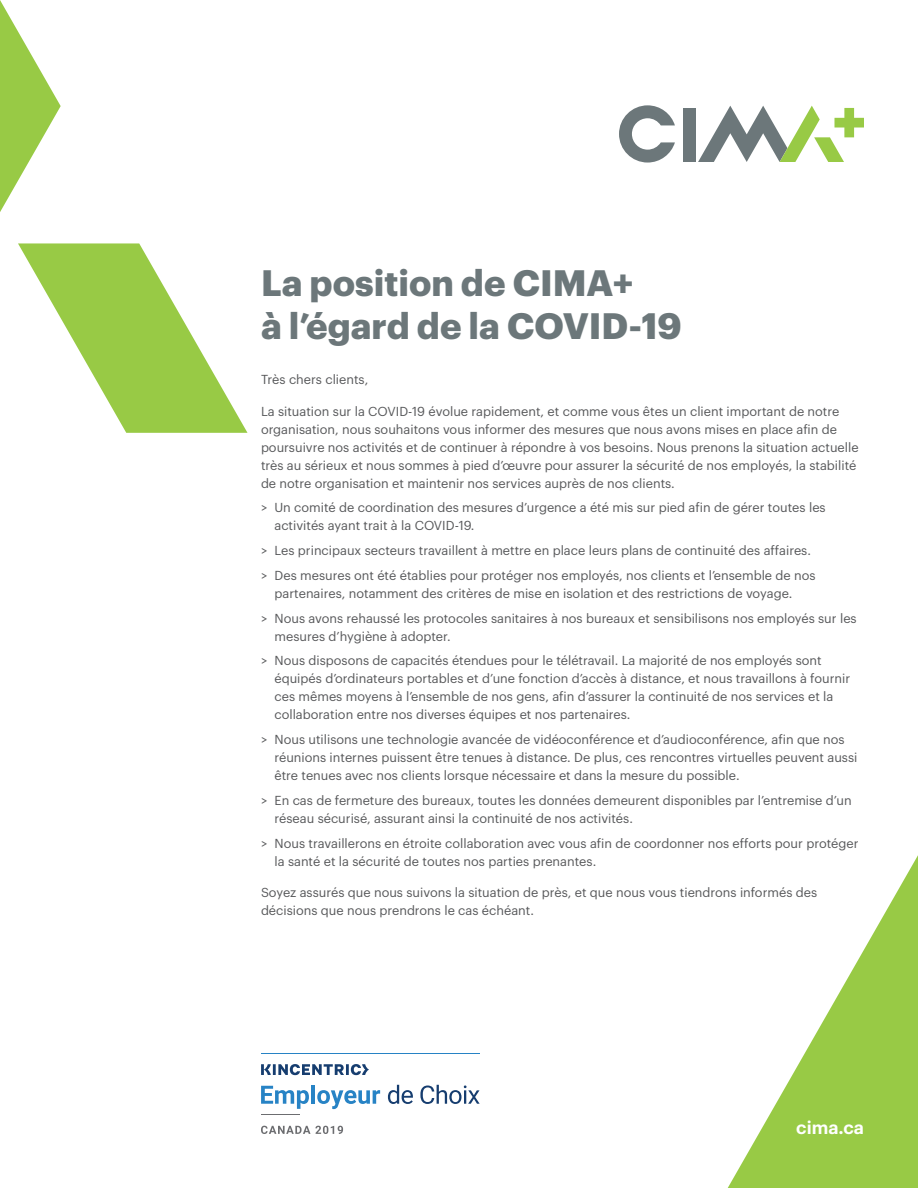
<style>
.page{position:relative;width:918px;height:1188px;background:#fff}
.page>*{position:absolute;margin:0;border:0;box-sizing:border-box;transform-origin:0 0}
.Grand_titre{font:700 36px/43.5px "Graphik";color:#6c777a}
.t1{font:600 18px "Graphik";color:#fff}
.Texte_courant_8_5_12{font:12.75px/18px "Graphik";color:#57585a}
</style>
<div class="page">
<svg style="left:0;top:0;width:61px;height:212px"></svg>
<svg style="left:18px;top:243px;width:230px;height:190px;fill:#98ca45"></svg>
<svg style="left:619px;top:105px;width:56px;height:58px"></svg>
<div style="left:683px;top:108px;width:13px;height:54px;background:#6c777a"></div>
<svg style="left:698px;top:106px;width:166px;height:56px"></svg>
<svg style="left:261px;top:1064px;width:108px;height:11px"></svg>
<svg style="left:261px;top:1086px;width:48px;height:23px"></svg>
<hr style="left:311px;top:1085px;width:4px;height:19px;background:#2783c5">
<svg style="left:317px;top:1090px;width:63px;height:19px"></svg>
<svg style="left:388px;top:1085px;width:25px;height:19px"></svg>
<svg style="left:420px;top:1085px;width:60px;height:19px"></svg>
<hr style="left:261px;top:1053px;width:219px;height:1px;background:#2783c5">
<hr style="left:261px;top:1114px;width:39px;height:1px;background:#6c6d70">
<svg style="left:261px;top:1126px;width:82px;height:8px"></svg>
<svg style="left:728px;top:855px;width:190px;height:333px"></svg>
<p class="Grand_titre" style="left:261px;top:258px;width:422px">La position de CIMA+<br>à l’égard de la COVID-19</p>
<p class="Texte_courant_8_5_12" style="left:261px;top:370px;width:109px">Très chers clients,</p>
<p class="Texte_courant_8_5_12" style="left:261px;top:401px;width:599px">La situation sur la COVID-19 évolue rapidement, et comme vous êtes un client important de notre organisation, nous souhaitons vous informer des mesures que nous avons mises en place afin de poursuivre nos activités et de continuer à répondre à vos besoins. Nous prenons la situation actuelle très au sérieux et nous sommes à pied d’œuvre pour assurer la sécurité de nos employés, la stabilité de notre organisation et maintenir nos services auprès de nos clients.</p>
<p class="Texte_courant_8_5_12" style="left:274px;top:498px;width:553px;text-indent:-14px">&gt; Un comité de coordination des mesures d’urgence a été mis sur pied afin de gérer toutes les activités ayant trait à la COVID-19.</p>
<p class="Texte_courant_8_5_12" style="left:261px;top:541px;width:552px">&gt; Les principaux secteurs travaillent à mettre en place leurs plans de continuité des affaires.</p>
<p class="Texte_courant_8_5_12" style="left:274px;top:565px;width:543px;text-indent:-14px">&gt; Des mesures ont été établies pour protéger nos employés, nos clients et l’ensemble de nos partenaires, notamment des critères de mise en isolation et des restrictions de voyage.</p>
<p class="Texte_courant_8_5_12" style="left:274px;top:608px;width:584px;text-indent:-14px">&gt; Nous avons rehaussé les protocoles sanitaires à nos bureaux et sensibilisons nos employés sur les mesures d’hygiène à adopter.</p>
<p class="Texte_courant_8_5_12" style="left:274px;top:651px;width:577px;text-indent:-14px">&gt; Nous disposons de capacités étendues pour le télétravail. La majorité de nos employés sont équipés d’ordinateurs portables et d’une fonction d’accès à distance, et nous travaillons à fournir ces mêmes moyens à l’ensemble de nos gens, afin d’assurer la continuité de nos services et la collaboration entre nos diverses équipes et nos partenaires.</p>
<p class="Texte_courant_8_5_12" style="left:274px;top:730px;width:584px;text-indent:-14px">&gt; Nous utilisons une technologie avancée de vidéoconférence et d’audioconférence, afin que nos réunions internes puissent être tenues à distance. De plus, ces rencontres virtuelles peuvent aussi être tenues avec nos clients lorsque nécessaire et dans la mesure du possible.</p>
<p class="Texte_courant_8_5_12" style="left:274px;top:790px;width:579px;text-indent:-14px">&gt; En cas de fermeture des bureaux, toutes les données demeurent disponibles par l’entremise d’un réseau sécurisé, assurant ainsi la continuité de nos activités.</p>
<p class="Texte_courant_8_5_12" style="left:274px;top:833px;width:585px;text-indent:-14px">&gt; Nous travaillerons en étroite collaboration avec vous afin de coordonner nos efforts pour protéger la santé et la sécurité de toutes nos parties prenantes.</p>
<p class="Texte_courant_8_5_12" style="left:261px;top:883px;width:558px">Soyez assurés que nous suivons la situation de près, et que nous vous tiendrons informés des décisions que nous prendrons le cas échéant.</p>
<p class="t1" style="left:796px;top:1114px;width:69px">cima.ca</p>
</div>
